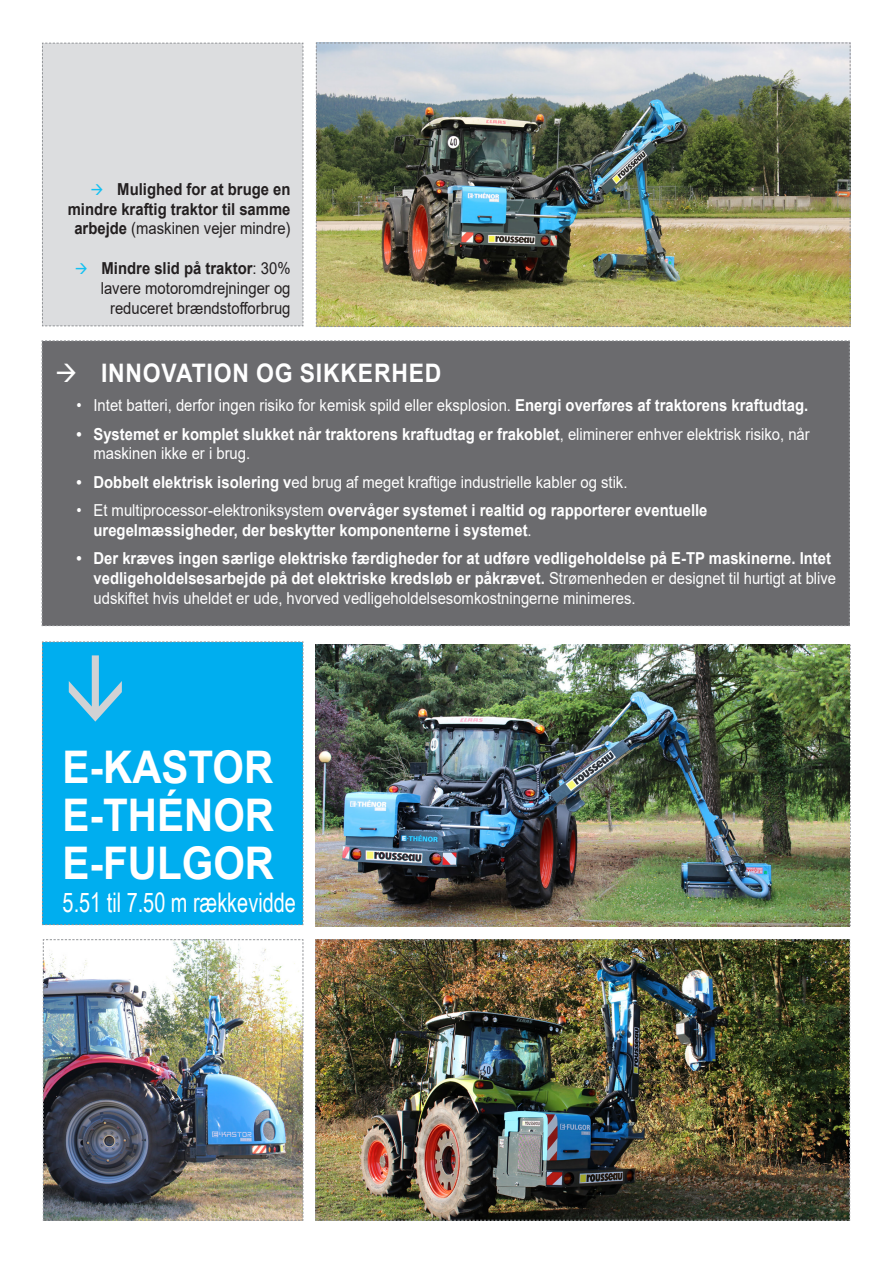
<style>
.page{position:relative;width:893px;height:1263px;background:#fff}
.page>*{position:absolute;margin:0;border:0;box-sizing:border-box;transform-origin:0 0}
.t1{font:700 45px "Arial";color:#fff;scale:.9 1}
.t2{font:27px "Arial Narrow";color:#fff;scale:.9 1}
.t3{font:700 25.5px "Arial";letter-spacing:.035em;color:#fff;scale:.9 1}
.t4{font:700 16.5px/19.8px "Arial";color:#fff;scale:.9 1}
.t5{font:16.5px "Arial";color:#fff;scale:.9 1}
.t6{font:700 16.5px/19.8px "Arial";color:#231f20;text-align:right;scale:.9 1}
.t7{font:16.5px/19.8px "Arial";color:#231f20;text-align:right;scale:.9 1}
.s1{color:#12c0f2}
.s2{font-weight:400}
.s3{font-weight:700}
</style>
<div class="page">
<img style="left:315px;top:939px;width:535px;height:282px">
<div style="left:42px;top:42px;width:262px;height:285px;background:#dcdddf"></div>
<img style="left:316px;top:42px;width:535px;height:285px">
<img style="left:43px;top:939px;width:261px;height:282px">
<img style="left:315px;top:645px;width:534px;height:281px">
<div style="left:41px;top:340px;width:809px;height:286px;background:#6b6b6e"></div>
<div style="left:42px;top:641px;width:262px;height:284px;background:#00aeef"></div>
<p class="t6" style="left:68px;top:179px;width:249px"><span class="s1">→</span> Mulighed for at bruge en mindre kraftig traktor til samme arbejde <span class="s2">(maskinen vejer mindre)</span></p>
<p class="t7" style="left:75px;top:258px;width:241px"><span class="s1">→</span> <span class="s3">Mindre slid på traktor</span>: 30% lavere motoromdrejninger og reduceret brændstofforbrug</p>
<p class="t3" style="left:55px;top:355px;width:431px">→ INNOVATION OG SIKKERHED</p>
<p class="t5" style="left:76px;top:394px;width:815px">• Intet batteri, derfor ingen risiko for kemisk spild eller eksplosion. <span class="s3">Energi overføres af traktorens kraftudtag.</span></p>
<p class="t4" style="left:93px;top:424px;width:797px;text-indent:-17px">• Systemet er komplet slukket når traktorens kraftudtag er frakoblet<span class="s2">, eliminerer enhver elektrisk risiko, når maskinen ikke er i brug.</span></p>
<p class="t5" style="left:76px;top:470px;width:614px"><span class="s3">• Dobbelt elektrisk isolering v</span>ed brug af meget kraftige industrielle kabler og stik.</p>
<p class="t4" style="left:93px;top:500px;width:684px;text-indent:-17px"><span class="s2">• Et multiprocessor-elektroniksystem</span> overvåger systemet i realtid og rapporterer eventuelle uregelmæssigheder, der beskytter komponenterne i systemet<span class="s2">.</span></p>
<p class="t4" style="left:93px;top:549px;width:827px;text-indent:-17px">• Der kræves ingen særlige elektriske færdigheder for at udføre vedligeholdelse på E-TP maskinerne. Intet vedligeholdelsesarbejde på det elektriske kredsløb er påkrævet. <span class="s2">Strømenheden er designet til hurtigt at blive udskiftet hvis uheldet er ude, hvorved vedligeholdelsesomkostningerne minimeres.</span></p>
<p class="t1" style="left:63px;top:736px;width:236px">E-KASTOR</p>
<p class="t1" style="left:63px;top:784px;width:236px">E-THÉNOR</p>
<p class="t1" style="left:63px;top:832px;width:236px">E-FULGOR</p>
<p class="t2" style="left:63px;top:882px;width:261px">5.51 til 7.50 m rækkevidde</p>
</div>
